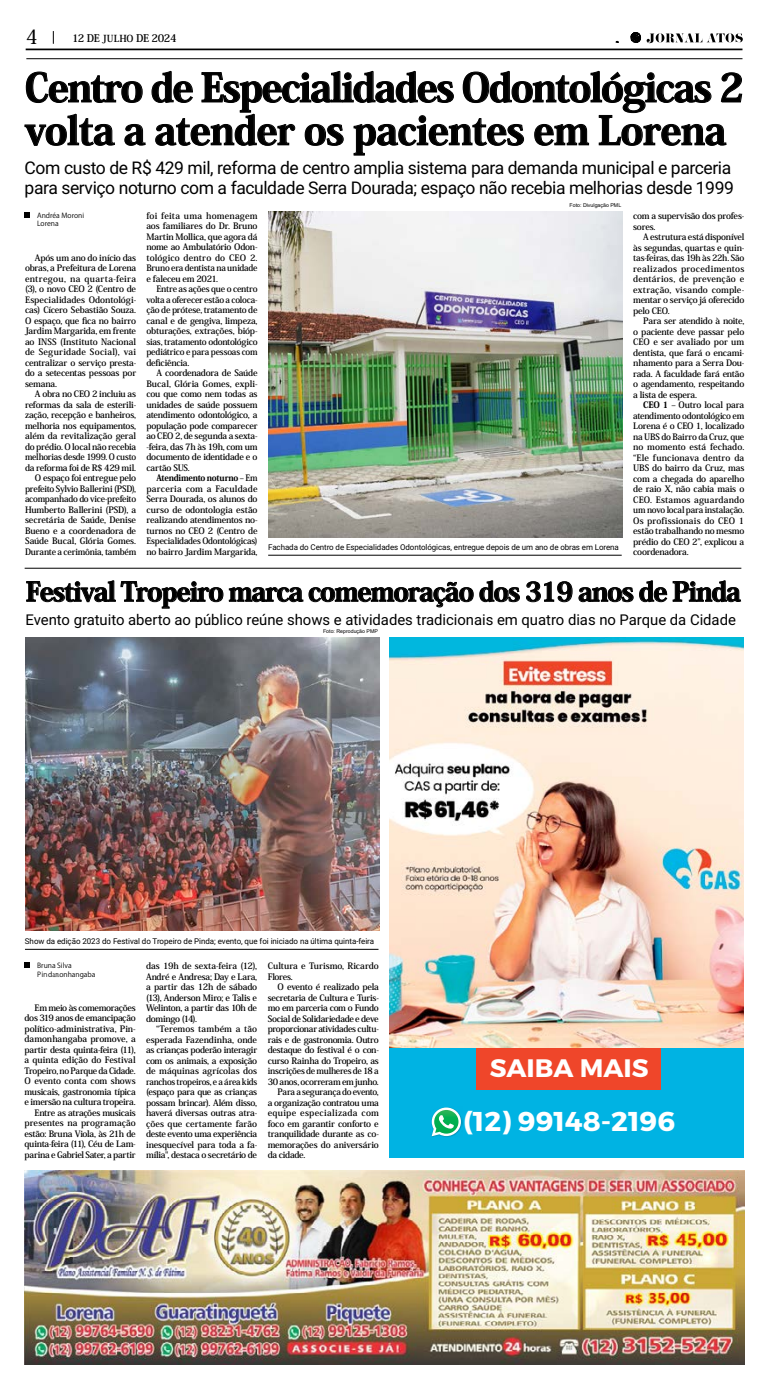
<style>
.page{position:relative;width:769px;height:1389px;background:#fff}
.page>*{position:absolute;margin:0;border:0;box-sizing:border-box;transform-origin:0 0}
.t1{font:800 39.11px/42.9px "Koz Min Pro";letter-spacing:-.04em;color:#000}
.t2{font:700 27.21px "Montserrat";color:#fff}
.t3{font:800 26.25px "Koz Min Pro";letter-spacing:-.04em;color:#000}
.t4{font:700 25.29px "Montserrat";color:#fff}
.t5{font:500 19.69px "Koz Min Pro";color:#000}
.t6{font:17.5px/20.1px "Roboto";letter-spacing:-.025em;color:#000}
.t7{font:14.88px "Roboto";color:#000}
.t8{font:700 10.5px "Koz Min Pro";letter-spacing:-.04em;color:#000}
.t9{font:700 8.75px/10.5px "Koz Min Pro";letter-spacing:-.025em;color:#000;text-align:justify}
.t10{font:700 8.75px/10.5px "Koz Min Pro";letter-spacing:-.025em;color:#000;text-align:justify;scale:.95 1}
.t11{font:700 8.75px "Koz Min Pro";letter-spacing:.03em;color:#000}
.t12{font:7.96px "Roboto";letter-spacing:-.01em;color:#000}
.t13{font:7px/8.8px "Koz Go Pro";color:#000}
.t14{font:5.25px "Arial";color:#000}
.s1{font-size:9.62px}
.s2{font-weight:800}
</style>
<div class="page">
<svg style="left:53px;top:31px;width:1px;height:13px"></svg>
<hr style="left:26px;top:49px;width:716px;height:1px;background:#000">
<hr style="left:26px;top:59px;width:716px;height:1px;background:#000">
<svg style="left:647px;top:33px;width:96px;height:10px"></svg>
<svg style="left:630px;top:32px;width:11px;height:11px"></svg>
<img style="left:25px;top:1171px;width:719px;height:194px">
<svg style="left:26px;top:72px;width:116px;height:31px"></svg>
<svg style="left:25px;top:114px;width:90px;height:32px"></svg>
<svg style="left:125px;top:124px;width:20px;height:22px"></svg>
<svg style="left:152px;top:71px;width:590px;height:84px"></svg>
<svg style="left:25px;top:212px;width:5px;height:5px"></svg>
<hr style="left:268px;top:555px;width:354px;height:1px;background:#000">
<img style="left:268px;top:211px;width:355px;height:326px">
<hr style="left:25px;top:568px;width:716px;height:1px;background:#000">
<svg style="left:27px;top:581px;width:196px;height:27px"></svg>
<svg style="left:229px;top:587px;width:74px;height:15px"></svg>
<svg style="left:309px;top:582px;width:164px;height:25px"></svg>
<svg style="left:480px;top:581px;width:40px;height:21px"></svg>
<svg style="left:526px;top:582px;width:46px;height:20px"></svg>
<svg style="left:579px;top:587px;width:54px;height:15px"></svg>
<svg style="left:639px;top:581px;width:28px;height:21px"></svg>
<svg style="left:673px;top:581px;width:68px;height:21px"></svg>
<svg style="left:25px;top:962px;width:5px;height:6px"></svg>
<hr style="left:25px;top:949px;width:353px;height:1px;background:#000">
<img style="left:25px;top:637px;width:355px;height:293px">
<div style="left:390px;top:637px;width:354px;height:521px;background:#00b3e3"></div>
<img style="left:390px;top:637px;width:354px;height:411px">
<img style="left:431px;top:1107px;width:31px;height:30px">
<svg style="left:432px;top:1108px;width:29px;height:28px"></svg>
<div style="left:476px;top:1048px;width:185px;height:41px;background:#ef462a"></div>
<h3 class="t5" style="left:26px;top:22px;width:14px">4</h3>
<p class="t8" style="left:72px;top:30px;width:106px">12 DE <span class="s1">JULHO</span> DE 2024</p>
<h1 class="t1" style="left:25px;top:64px;width:721px">Centro de Especialidades Odontológicas 2 volta a atender os pacientes em Lorena</h1>
<h3 class="t6" style="left:25px;top:157px;width:711px">Com custo de R$ 429 mil, reforma de centro amplia sistema para demanda municipal e parceria para serviço noturno com a faculdade Serra Dourada; espaço não recebia melhorias desde 1999</h3>
<p class="t14" style="left:570px;top:201px;width:53px">Foto: Divulgação PML</p>
<p class="t9" style="left:146px;top:210px;width:113px">foi feita uma homenagem aos familiares do Dr. Bruno Martin Mollica, que agora dá nome ao Ambulatório Odon&shy;tológico dentro do CEO 2.<br>Bruno era dentista na unidade e faleceu em 2021.</p>
<p class="t9" style="left:146px;top:283px;width:113px;text-indent:10px">Entre as ações que o centro volta a oferecer estão a coloca&shy;ção de prótese, tratamento de canal e de gengiva, limpeza, obturações, extrações, bióp&shy;sias, tratamento odontológico pediátrico e para pessoas com deficiência.</p>
<p class="t9" style="left:146px;top:367px;width:113px;text-indent:10px">A coordenadora de Saúde Bucal, Glória Gomes, expli&shy;cou que como nem todas as unidades de saúde possuem atendimento odontológico, a população pode comparecer ao CEO 2, de segunda a sexta--feira, das 7h às 19h, com um documento de identidade e o cartão SUS.</p>
<p class="t10" style="left:146px;top:472px;width:118px;text-indent:10px"><span class="s2">Atendimento noturno –</span> Em parceria com a Faculdade Serra Dourada, os alunos do curso de odontologia estão realizando atendimentos no&shy;turnos no CEO 2 (Centro de Especialidades Odontológicas) no bairro Jardim Margarida,</p>
<p class="t13" style="left:37px;top:211px;width:49px">Andréa Moroni<br>Lorena</p>
<p class="t9" style="left:633px;top:210px;width:113px">com a supervisão dos profes&shy;sores.</p>
<p class="t9" style="left:633px;top:231px;width:113px;text-indent:10px">A estrutura está disponível às segundas, quartas e quin&shy;tas-feiras, das 19h às 22h. São realizados procedimentos dentários, de prevenção e extração, visando comple&shy;mentar o serviço já oferecido pelo CEO.</p>
<p class="t9" style="left:633px;top:315px;width:113px;text-indent:10px">Para ser atendido à noite, o paciente deve passar pelo CEO e ser avaliado por um dentista, que fará o encami&shy;nhamento para a Serra Dou&shy;rada. A faculdade fará então o agendamento, respeitando a lista de espera.</p>
<p class="t9" style="left:633px;top:399px;width:113px;text-indent:10px"><span class="s2">CEO 1 –</span> Outro local para atendimento odontológico em Lorena é o CEO 1, localizado na UBS do Bairro da Cruz, que no momento está fechado. “Ele funcionava dentro da UBS do bairro da Cruz, mas com a chegada do aparelho de raio X, não cabia mais o CEO. Estamos aguardando um novo local para instalação.<br>Os profissionais do CEO 1 estão trabalhando no mesmo prédio do CEO 2”, explicou a coordenadora.</p>
<p class="t9" style="left:25px;top:252px;width:113px;text-indent:10px">Após um ano do início das obras, a Prefeitura de Lorena entregou, na quarta-feira (3), o novo CEO 2 (Centro de Especialidades Odontológi&shy;cas) Cícero Sebastião Souza.<br>O espaço, que fica no bairro Jardim Margarida, em frente ao INSS (Instituto Nacional de Seguridade Social), vai centralizar o serviço presta&shy;do a setecentas pessoas por semana.</p>
<p class="t9" style="left:25px;top:388px;width:113px;text-align:right">A obra no CEO 2 incluiu as reformas da sala de esterili&shy;zação, recepção e banheiros, melhoria nos equipamentos, além da revitalização geral do prédio. O local não recebia melhorias desde 1999. O custo da reforma foi de R$ 429 mil.<br>O espaço foi entregue pelo prefeito Sylvio Ballerini (PSD), acompanhado do vice-prefeito<br>Humberto Ballerini (PSD), a secretária de Saúde, Denise<br>Bueno e a coordenadora de<br>Saúde Bucal, Glória Gomes.<br>Durante a cerimônia, também</p>
<p class="t12" style="left:268px;top:541px;width:352px">Fachada do Centro de Especialidades Odontológicas, entregue depois de um ano de obras em Lorena</p>
<h3 class="t3" style="left:26px;top:572px;width:716px">Festival Tropeiro marca comemoração dos 319 anos de Pinda</h3>
<h3 class="t7" style="left:26px;top:609px;width:712px">Evento gratuito aberto ao público reúne shows e atividades tradicionais em quatro dias no Parque da Cidade</h3>
<p class="t14" style="left:323px;top:628px;width:56px">Foto: Reprodução PMP</p>
<p class="t12" style="left:25px;top:935px;width:351px">Show da edição 2023 do Festival do Tropeiro de Pinda; evento, que foi iniciado na última quinta-feira</p>
<p class="t13" style="left:37px;top:961px;width:60px">Bruna Silva<br>Pindamonhangaba</p>
<p class="t9" style="left:146px;top:960px;width:113px">das 19h de sexta-feira (12), André e Andresa; Day e Lara, a partir das 12h de sábado (13), Anderson Miro; e Talis e Welinton, a partir das 10h de domingo (14).</p>
<p class="t9" style="left:146px;top:1023px;width:113px;text-indent:10px">“Teremos também a tão esperada Fazendinha, onde as crianças poderão interagir com os animais, a exposição de máquinas agrícolas dos ranchos tropeiros, e a área kids (espaço para que as crianças possam brincar). Além disso, haverá diversas outras atra&shy;ções que certamente farão deste evento uma experiência inesquecível para toda a fa&shy;mília", destaca o secretário de</p>
<p class="t9" style="left:25px;top:1002px;width:113px;text-align:right">Em meio às comemorações dos 319 anos de emancipação político-administrativa, Pin&shy;damonhangaba promove, a partir desta quinta-feira (11), a quinta edição do Festival<br>Tropeiro, no Parque da Cidade.<br>O evento conta com shows musicais, gastronomia típica e imersão na cultura tropeira.<br>Entre as atrações musicais presentes na programação estão: Bruna Viola, às 21h de quinta-feira (11), Céu de Lam&shy;parina e Gabriel Sater, a partir</p>
<p class="t9" style="left:268px;top:960px;width:113px">Cultura e Turismo, Ricardo<br>Flores.</p>
<p class="t9" style="left:278px;top:981px;width:103px">O evento é realizado pela</p>
<p class="t9" style="left:268px;top:992px;width:113px">secretaria de Cultura e Turis-</p>
<p class="t9" style="left:268px;top:1002px;width:113px">mo em parceria com o Fundo</p>
<p class="t9" style="left:268px;top:1013px;width:113px">Social de Solidariedade e deve</p>
<p class="t9" style="left:268px;top:1023px;width:113px">proporcionar atividades cultu-</p>
<p class="t9" style="left:268px;top:1034px;width:113px">rais e de gastronomia. Outro</p>
<p class="t9" style="left:268px;top:1044px;width:113px">destaque do festival é o con-</p>
<p class="t9" style="left:268px;top:1055px;width:113px">curso Rainha do Tropeiro, as</p>
<p class="t9" style="left:268px;top:1065px;width:113px">inscrições de mulheres de 18 a</p>
<p class="t9" style="left:268px;top:1076px;width:113px">30 anos, ocorreram em junho.</p>
<p class="t9" style="left:278px;top:1086px;width:103px">Para a segurança do evento,</p>
<p class="t9" style="left:268px;top:1097px;width:113px">a organização contratou uma</p>
<p class="t11" style="left:268px;top:1106px;width:113px">equipe especializada com</p>
<p class="t9" style="left:268px;top:1118px;width:113px">foco em garantir conforto e</p>
<p class="t9" style="left:268px;top:1128px;width:113px">tranquilidade durante as co-</p>
<p class="t9" style="left:268px;top:1139px;width:113px">memorações do aniversário</p>
<p class="t9" style="left:268px;top:1149px;width:39px">da cidade.</p>
<h3 class="t4" style="left:490px;top:1053px;width:160px">SAIBA MAIS</h3>
<h2 class="t2" style="left:463px;top:1104px;width:213px">(12) 99148-2196</h2>
</div>
